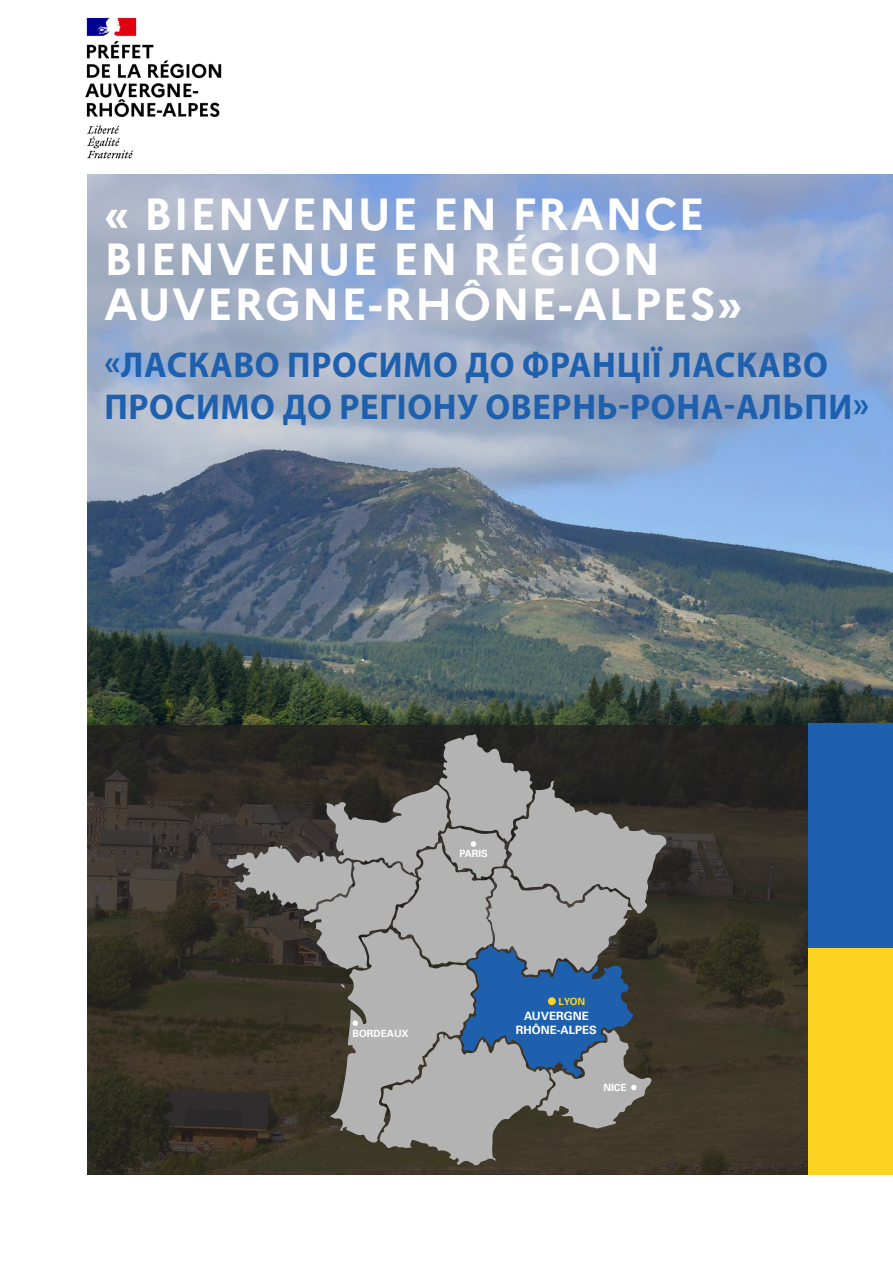
<style>
.page{position:relative;width:893px;height:1263px;background:#fff}
.page>*{position:absolute;margin:0;border:0;box-sizing:border-box;transform-origin:0 0}
.t1{font:700 45px/45px "Marianne";letter-spacing:.025em;color:#fff}
.t2{font:700 36px "Myriad Pro";letter-spacing:.02em;color:#1e60ae;scale:.96 1}
.t3{font:700 11.55px/13.8px "Univers CE";color:#fff;text-align:center}
.t4{font:700 9.9px "Univers CE";color:#fff}
.t5{font:700 9.9px "Univers CE";color:#fcd421}
</style>
<div class="page">
<img style="left:87px;top:174px;width:806px;height:1001px">
<svg style="left:88px;top:725px;width:721px;height:449px;background:#343026"></svg>
<img style="left:85px;top:17px;width:137px;height:142px">
<svg style="left:226px;top:732px;width:441px;height:434px;background:#6c6e6f"></svg>
<div style="left:809px;top:723px;width:84px;height:226px;background:#1e60ae"></div>
<div style="left:809px;top:949px;width:84px;height:226px;background:#fcd421"></div>
<p class="t1" style="left:104px;top:192px;width:602px">« BIENVENUE EN FRANCE</p>
<p class="t1" style="left:104px;top:237px;width:640px">BIENVENUE EN RÉGION<br>AUVERGNE-RHÔNE-ALPES»</p>
<p class="t2" style="left:105px;top:341px;width:755px">«ЛАСКАВО ПРОСИМО ДО ФРАНЦІЇ ЛАСКАВО</p>
<p class="t2" style="left:105px;top:383px;width:798px">ПРОСИМО ДО РЕГІОНУ ОВЕРНЬ-РОНА-АЛЬПИ»</p>
<p class="t4" style="left:460px;top:848px;width:30px">PARIS</p>
<p class="t4" style="left:353px;top:1028px;width:58px">BORDEAUX</p>
<p class="t5" style="left:558px;top:996px;width:28px">LYON</p>
<p class="t3" style="left:516px;top:1010px;width:83px">AUVERGNE<br>RHÔNE-ALPES</p>
<p class="t4" style="left:603px;top:1081px;width:25px">NICE</p>
</div>
